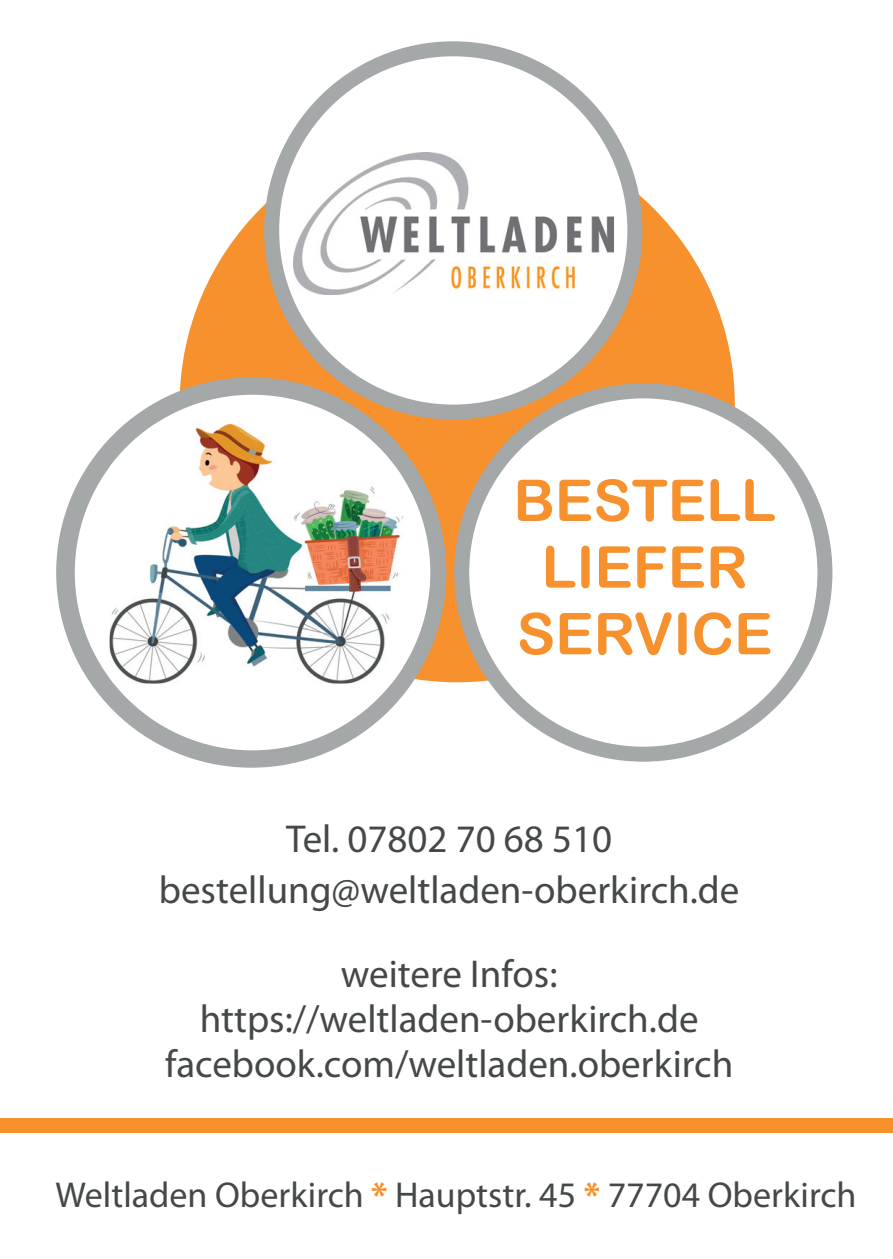
<style>
.page{position:relative;width:893px;height:1259px;background:#fff}
.page>*{position:absolute;margin:0;border:0;box-sizing:border-box;transform-origin:0 0}
.t1{font:57.6px/66.6px "Arial Rounded MT Bold";color:#f6912e;text-align:center}
.t2{font:39px/45px "Myriad Pro";color:#454849;text-align:center}
.t3{font:36px "Myriad Pro";color:#454849}
.s1{font-weight:700;color:#f6912e}
</style>
<div class="page">
<div style="left:180px;top:127px;width:555px;height:555px;background:#f6912e;border-radius:50%"></div>
<div style="left:0;top:1117px;width:893px;height:15px;background:#f6912e"></div>
<div style="left:462px;top:391px;width:363px;height:363px;background:#fff;border-radius:50%"></div>
<div style="left:454px;top:383px;width:378px;height:378px;border:15px solid #a5a8a8;border-radius:50%"></div>
<div style="left:56px;top:377px;width:390px;height:390px;border:27px solid #a5a8a8;border-radius:50%"></div>
<svg style="left:75px;top:395px;width:355px;height:355px"></svg>
<img style="left:110px;top:424px;width:293px;height:259px">
<div style="left:272px;top:52px;width:363px;height:363px;background:#fff;border-radius:182px"></div>
<img style="left:294px;top:152px;width:319px;height:142px">
<div style="left:264px;top:41px;width:378px;height:378px;border:15px solid #a5a8a8;border-radius:50%"></div>
<h1 class="t1" style="left:513px;top:466px;width:264px">BESTELL<br>LIEFER<br>SERVICE</h1>
<p class="t2" style="left:159px;top:813px;width:582px;line-height:51px">Tel. 07802 70 68 510 bestellung@weltladen-oberkirch.de</p>
<p class="t2" style="left:165px;top:951px;width:570px">weitere Infos: https://weltladen-oberkirch.de facebook.com/weltladen.oberkirch</p>
<p class="t3" style="left:56px;top:1173px;width:802px">Weltladen Oberkirch <span class="s1">*</span> Hauptstr. 45 <span class="s1">*</span> 77704 Oberkirch</p>
</div>
